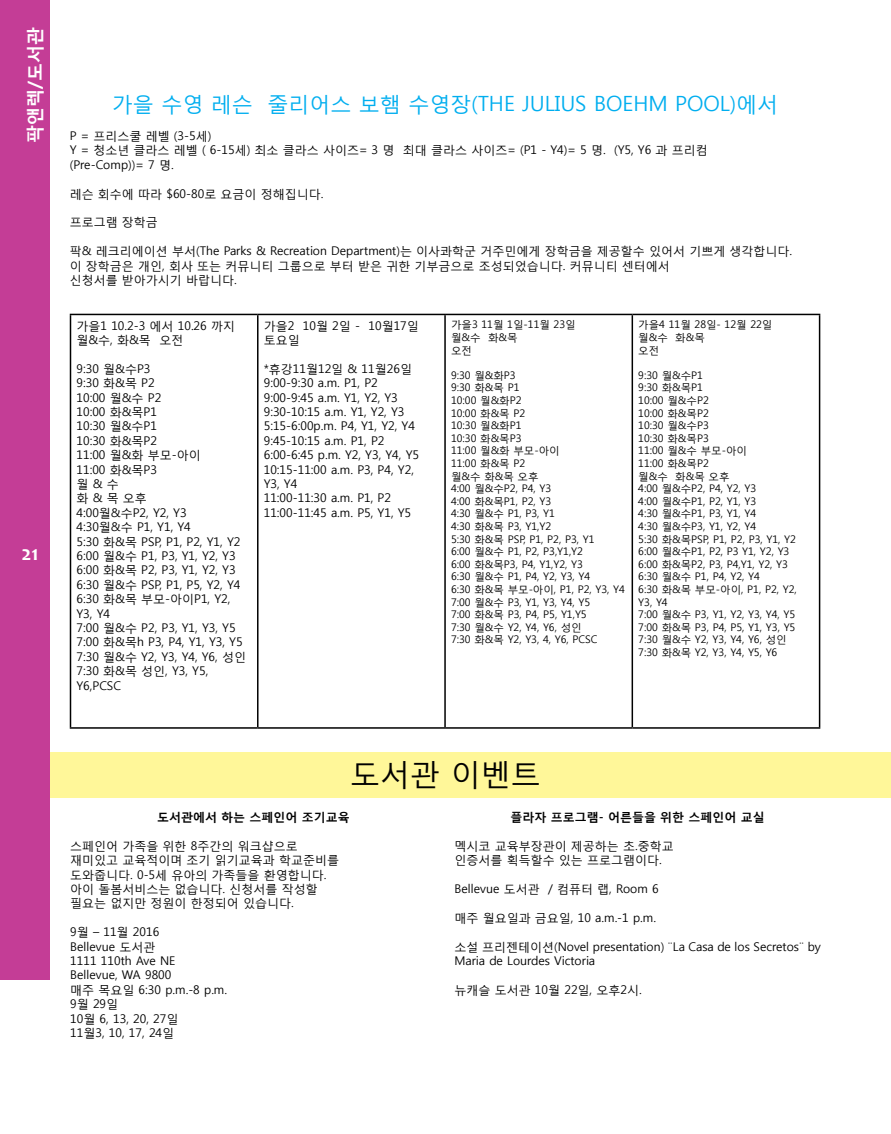
<style>
.page{position:relative;width:891px;height:1134px;background:#fff}
.page>*{position:absolute;margin:0;border:0;box-sizing:border-box;transform-origin:0 0}
.t1{font:30px "Malgun Gothic";color:#000}
.t2{font:21px "Malgun Gothic";color:#00aeef}
.t3{font:700 21px "Candara";color:#fff}
.t4{font:700 18px "Malgun Gothic";color:#fff}
.t5{font:12px/14.4px "Malgun Gothic";color:#000}
.t6{font:700 12px "Malgun Gothic";color:#000}
.t7{font:10.5px/12.6px "Malgun Gothic";color:#000}
</style>
<div class="page">
<div style="left:0;top:752px;width:891px;height:46px;background:#fff799"></div>
<div style="left:0;top:0;width:49px;height:979px;background:#c43d96"></div>
<hr style="left:70px;top:314px;width:188px;height:1px;background:#000">
<hr style="left:70px;top:315px;width:1px;height:412px;background:#000">
<hr style="left:258px;top:314px;width:187px;height:1px;background:#000">
<hr style="left:257px;top:315px;width:2px;height:412px;background:#000">
<hr style="left:445px;top:314px;width:187px;height:1px;background:#000">
<hr style="left:444px;top:315px;width:2px;height:412px;background:#000">
<hr style="left:632px;top:314px;width:188px;height:1px;background:#000">
<hr style="left:632px;top:315px;width:1px;height:412px;background:#000">
<hr style="left:819px;top:315px;width:1px;height:412px;background:#000">
<hr style="left:70px;top:727px;width:188px;height:2px;background:#000">
<hr style="left:258px;top:727px;width:187px;height:2px;background:#000">
<hr style="left:445px;top:727px;width:187px;height:2px;background:#000">
<hr style="left:632px;top:727px;width:188px;height:2px;background:#000">
<h3 class="t4" style="left:24px;top:143px;width:117px;rotate:-90deg">팍앤렉/도서관</h3>
<h2 class="t3" style="left:22px;top:540px;width:19px">21</h2>
<h2 class="t2" style="left:112px;top:92px;width:668px">가을 수영 레슨 줄리어스 보햄 수영장(THE JULIUS BOEHM POOL)에서</h2>
<p class="t5" style="left:70px;top:129px;width:640px">P = 프리스쿨 레벨 (3-5세)<br>Y = 청소년 클라스 레벨 ( 6-15세) 최소 클라스 사이즈= 3 명 최대 클라스 사이즈= (P1 - Y4)= 5 명. (Y5, Y6 과 프리컴 (Pre-Comp))= 7 명.</p>
<p class="t5" style="left:70px;top:186px;width:255px">레슨 회수에 따라 $60-80로 요금이 정해집니다.</p>
<p class="t5" style="left:70px;top:215px;width:90px">프로그램 장학금</p>
<p class="t5" style="left:70px;top:244px;width:724px">팍&amp; 레크리에이션 부서(The Parks &amp; Recreation Department)는 이사콰학군 거주민에게 장학금을 제공할수 있어서 기쁘게 생각합니다. 이 장학금은 개인, 회사 또는 커뮤니티 그룹으로 부터 받은 귀한 기부금으로 조성되었습니다. 커뮤니티 센터에서<br>신청서를 받아가시기 바랍니다.</p>
<p class="t5" style="left:76px;top:318px;width:160px">가을1 10.2-3 에서 10.26 까지 월&amp;수, 화&amp;목 오전</p>
<p class="t5" style="left:76px;top:361px;width:171px">9:30 월&amp;수P3<br>9:30 화&amp;목 P2<br>10:00 월&amp;수 P2<br>10:00 화&amp;목P1<br>10:30 월&amp;수P1<br>10:30 화&amp;목P2<br>11:00 월&amp;화 부모-아이<br>11:00 화&amp;목P3<br>월 &amp; 수<br>화 &amp; 목 오후<br>4:00월&amp;수P2, Y2, Y3<br>4:30월&amp;수 P1, Y1, Y4<br>5:30 화&amp;목 PSP, P1, P2, Y1, Y2<br>6:00 월&amp;수 P1, P3, Y1, Y2, Y3<br>6:00 화&amp;목 P2, P3, Y1, Y2, Y3<br>6:30 월&amp;수 PSP, P1, P5, Y2, Y4<br>6:30 화&amp;목 부모-아이P1, Y2,<br>Y3, Y4<br>7:00 월&amp;수 P2, P3, Y1, Y3, Y5<br>7:00 화&amp;목h P3, P4, Y1, Y3, Y5<br>7:30 월&amp;수 Y2, Y3, Y4, Y6, 성인<br>7:30 화&amp;목 성인, Y3, Y5,<br>Y6,PCSC</p>
<p class="t5" style="left:264px;top:318px;width:157px">가을2 10월 2일 - 10월17일 토요일</p>
<p class="t5" style="left:264px;top:361px;width:157px">*휴강11월12일 &amp; 11월26일<br>9:00-9:30 a.m. P1, P2<br>9:00-9:45 a.m. Y1, Y2, Y3<br>9:30-10:15 a.m. Y1, Y2, Y3<br>5:15-6:00p.m. P4, Y1, Y2, Y4<br>9:45-10:15 a.m. P1, P2<br>6:00-6:45 p.m. Y2, Y3, Y4, Y5<br>10:15-11:00 a.m. P3, P4, Y2,<br>Y3, Y4<br>11:00-11:30 a.m. P1, P2<br>11:00-11:45 a.m. P5, Y1, Y5</p>
<p class="t7" style="left:451px;top:319px;width:126px">가을3 11월 1일-11월 23일 월&amp;수 화&amp;목<br>오전</p>
<p class="t7" style="left:451px;top:369px;width:175px">9:30 월&amp;화P3<br>9:30 화&amp;목 P1<br>10:00 월&amp;화P2<br>10:00 화&amp;목 P2<br>10:30 월&amp;화P1<br>10:30 화&amp;목P3<br>11:00 월&amp;화 부모-아이<br>11:00 화&amp;목 P2<br>월&amp;수 화&amp;목 오후<br>4:00 월&amp;수P2, P4, Y3<br>4:00 화&amp;목P1, P2, Y3<br>4:30 월&amp;수 P1, P3, Y1<br>4:30 화&amp;목 P3, Y1,Y2<br>5:30 화&amp;목 PSP, P1, P2, P3, Y1<br>6:00 월&amp;수 P1, P2, P3,Y1,Y2<br>6:00 화&amp;목P3, P4, Y1,Y2, Y3<br>6:30 월&amp;수 P1, P4, Y2, Y3, Y4<br>6:30 화&amp;목 부모-아이, P1, P2, Y3, Y4<br>7:00 월&amp;수 P3, Y1, Y3, Y4, Y5<br>7:00 화&amp;목 P3, P4, P5, Y1,Y5<br>7:30 월&amp;수 Y2, Y4, Y6, 성인<br>7:30 화&amp;목 Y2, Y3, 4, Y6, PCSC</p>
<p class="t7" style="left:638px;top:319px;width:136px">가을4 11월 28일- 12월 22일 월&amp;수 화&amp;목<br>오전</p>
<p class="t7" style="left:638px;top:369px;width:160px">9:30 월&amp;수P1<br>9:30 화&amp;목P1<br>10:00 월&amp;수P2<br>10:00 화&amp;목P2<br>10:30 월&amp;수P3<br>10:30 화&amp;목P3<br>11:00 월&amp;수 부모-아이<br>11:00 화&amp;목P2<br>월&amp;수 화&amp;목 오후<br>4:00 월&amp;수P2, P4, Y2, Y3<br>4:00 월&amp;수P1, P2, Y1, Y3<br>4:30 월&amp;수P1, P3, Y1, Y4<br>4:30 월&amp;수P3, Y1, Y2, Y4<br>5:30 화&amp;목PSP, P1, P2, P3, Y1, Y2<br>6:00 월&amp;수P1, P2, P3 Y1, Y2, Y3<br>6:00 화&amp;목P2, P3, P4,Y1, Y2, Y3<br>6:30 월&amp;수 P1, P4, Y2, Y4<br>6:30 화&amp;목 부모-아이, P1, P2, Y2,<br>Y3, Y4<br>7:00 월&amp;수 P3, Y1, Y2, Y3, Y4, Y5<br>7:00 화&amp;목 P3, P4, P5, Y1, Y3, Y5<br>7:30 월&amp;수 Y2, Y3, Y4, Y6, 성인<br>7:30 화&amp;목 Y2, Y3, Y4, Y5, Y6</p>
<h1 class="t1" style="left:350px;top:756px;width:192px">도서관 이벤트</h1>
<p class="t6" style="left:157px;top:810px;width:194px">도서관에서 하는 스페인어 조기교육</p>
<p class="t5" style="left:70px;top:838px;width:270px">스페인어 가족을 위한 8주간의 워크샵으로 재미있고 교육적이며 조기 읽기교육과 학교준비를 도와줍니다. 0-5세 유아의 가족들을 환영합니다. 아이 돌봄서비스는 없습니다. 신청서를 작성할 필요는 없지만 정원이 한정되어 있습니다.</p>
<p class="t5" style="left:70px;top:925px;width:158px">9월 – 11월 2016<br>Bellevue 도서관<br>1111 110th Ave NE<br>Bellevue, WA 9800<br>매주 목요일 6:30 p.m.-8 p.m.<br>9월 29일<br>10월 6, 13, 20, 27일<br>11월3, 10, 17, 24일</p>
<p class="t6" style="left:511px;top:810px;width:256px">플라자 프로그램- 어른들을 위한 스페인어 교실</p>
<p class="t5" style="left:455px;top:838px;width:221px">멕시코 교육부장관이 제공하는 초.중학교 인증서를 획득할수 있는 프로그램이다.</p>
<p class="t5" style="left:455px;top:882px;width:206px">Bellevue 도서관 / 컴퓨터 랩, Room 6</p>
<p class="t5" style="left:455px;top:910px;width:203px">매주 월요일과 금요일, 10 a.m.-1 p.m.</p>
<p class="t5" style="left:455px;top:939px;width:368px">소설 프리젠테이션(Novel presentation) ¨La Casa de los Secretos¨ by<br>Maria de Lourdes Victoria</p>
<p class="t5" style="left:455px;top:982px;width:189px">뉴캐슬 도서관 10월 22일, 오후2시.</p>
</div>
